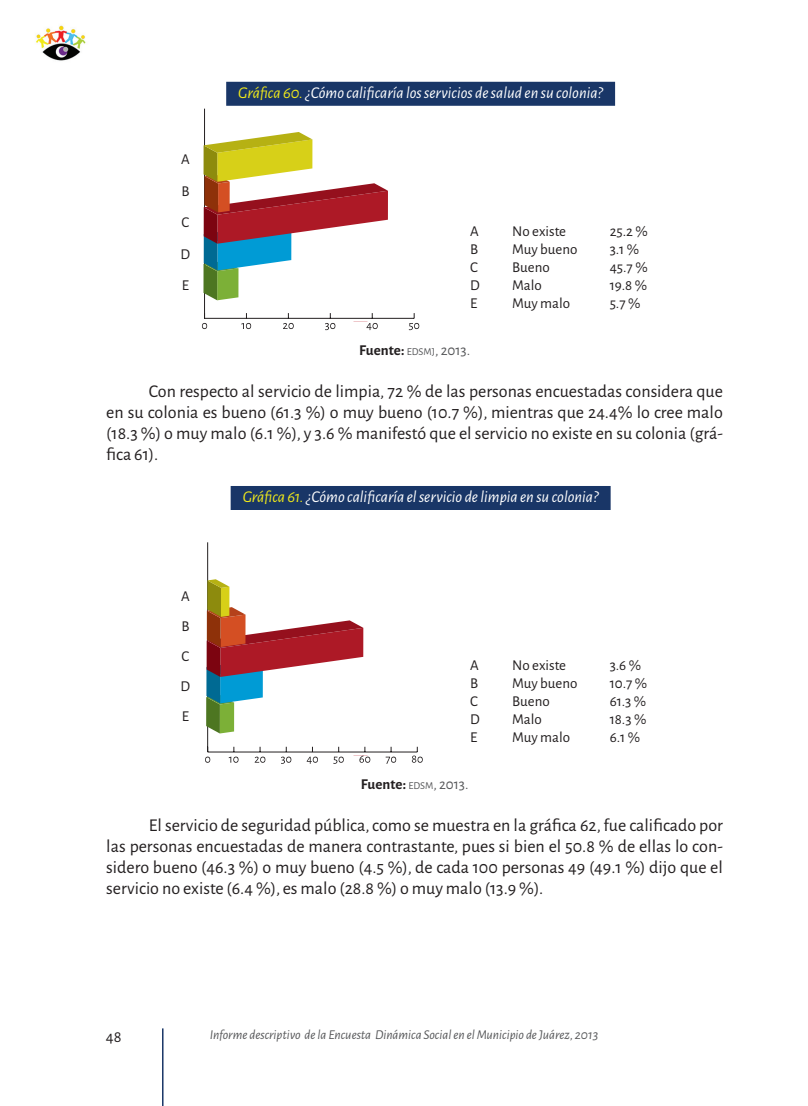
<style>
.page{position:relative;width:808px;height:1106px;background:#fff}
.page>*{position:absolute;margin:0;border:0;box-sizing:border-box;transform-origin:0 0}
.t1{font:18px/21px "Alegreya Sans";color:#231f20;text-align:justify}
.t2{font:italic 16.5px "Alegreya Sans";color:#fff}
.t3{font:16.5px "Alegreya Sans";color:#231f20}
.t4{font:15px/31.5px "Alegreya Sans";color:#231f20;text-align:justify}
.t5{font:700 15px "Alegreya Sans";color:#231f20}
.t6{font:italic 13.5px "Alegreya Sans";color:#57585a}
.s1{color:#f1ea1a}
.s2{font-weight:400;font-size:10.5px;color:#57585a}
.s3{font-weight:400;color:#57585a}
</style>
<div class="page">
<hr style="left:162px;top:1028px;width:2px;height:78px;background:#193667">
<img style="left:36px;top:25px;width:50px;height:36px">
<div style="left:226px;top:82px;width:389px;height:24px;background:#193667"></div>
<div style="left:231px;top:486px;width:380px;height:24px;background:#193667"></div>
<hr style="left:205px;top:318px;width:209px;height:1px;background:#231f20">
<svg style="left:202px;top:313px;width:5px;height:16px"></svg>
<svg style="left:241px;top:313px;width:10px;height:16px"></svg>
<svg style="left:283px;top:313px;width:11px;height:16px"></svg>
<svg style="left:325px;top:313px;width:10px;height:17px"></svg>
<svg style="left:366px;top:313px;width:12px;height:17px"></svg>
<svg style="left:409px;top:313px;width:10px;height:17px"></svg>
<hr style="left:204px;top:109px;width:1px;height:209px;background:#231f20">
<svg style="left:203px;top:132px;width:185px;height:168px"></svg>
<hr style="left:208px;top:751px;width:209px;height:1px;background:#231f20">
<svg style="left:205px;top:746px;width:5px;height:16px"></svg>
<svg style="left:229px;top:746px;width:10px;height:16px"></svg>
<svg style="left:255px;top:746px;width:10px;height:16px"></svg>
<svg style="left:281px;top:746px;width:10px;height:17px"></svg>
<svg style="left:307px;top:746px;width:11px;height:17px"></svg>
<svg style="left:333px;top:746px;width:11px;height:18px"></svg>
<svg style="left:359px;top:746px;width:11px;height:16px"></svg>
<svg style="left:386px;top:746px;width:10px;height:18px"></svg>
<svg style="left:412px;top:746px;width:11px;height:16px"></svg>
<hr style="left:207px;top:542px;width:1px;height:210px;background:#231f20">
<svg style="left:206px;top:579px;width:157px;height:154px"></svg>
<p class="t4" style="left:181px;top:143px;width:11px">A B C D E</p>
<p class="t2" style="left:238px;top:82px;width:366px"><span class="s1">Gráfica 60.</span> ¿Cómo calificaría los servicios de salud en su colonia?</p>
<p class="t4" style="left:470px;top:214px;width:10px">A</p>
<p class="t4" style="left:512px;top:214px;width:55px">No existe</p>
<p class="t4" style="left:610px;top:214px;width:40px">25.2 %</p>
<p class="t4" style="left:470px;top:232px;width:10px">B</p>
<p class="t4" style="left:512px;top:232px;width:67px">Muy bueno</p>
<p class="t4" style="left:610px;top:232px;width:31px">3.1 %</p>
<p class="t4" style="left:470px;top:250px;width:9px">C</p>
<p class="t4" style="left:512px;top:250px;width:39px">Bueno</p>
<p class="t4" style="left:610px;top:250px;width:40px">45.7 %</p>
<p class="t4" style="left:470px;top:268px;width:11px">D</p>
<p class="t4" style="left:512px;top:268px;width:31px">Malo</p>
<p class="t4" style="left:610px;top:268px;width:39px">19.8 %</p>
<p class="t4" style="left:470px;top:286px;width:9px">E</p>
<p class="t4" style="left:512px;top:286px;width:60px">Muy malo</p>
<p class="t4" style="left:610px;top:286px;width:32px">5.7 %</p>
<p class="t5" style="left:359px;top:339px;width:112px">Fuente: <span class="s2">EDSMJ</span><span class="s3">, 2013.</span></p>
<p class="t1" style="left:106px;top:380px;width:618px;text-indent:43px">Con respecto al servicio de limpia, 72 % de las personas encuestadas considera que en su colonia es bueno (61.3 %) o muy bueno (10.7 %), mientras que 24.4% lo cree malo (18.3 %) o muy malo (6.1 %), y 3.6 % manifestó que el servicio no existe en su colonia (grá&shy;fica 61).</p>
<p class="t2" style="left:243px;top:486px;width:357px"><span class="s1">Gráfica 61.</span> ¿Cómo calificaría el servicio de limpia en su colonia?</p>
<p class="t4" style="left:181px;top:581px;width:11px;line-height:29.8px">A B C D E</p>
<p class="t4" style="left:470px;top:648px;width:10px">A</p>
<p class="t4" style="left:512px;top:648px;width:55px">No existe</p>
<p class="t4" style="left:610px;top:648px;width:33px">3.6 %</p>
<p class="t4" style="left:470px;top:666px;width:10px">B</p>
<p class="t4" style="left:512px;top:666px;width:67px">Muy bueno</p>
<p class="t4" style="left:610px;top:666px;width:39px">10.7 %</p>
<p class="t4" style="left:470px;top:684px;width:9px">C</p>
<p class="t4" style="left:512px;top:684px;width:39px">Bueno</p>
<p class="t4" style="left:610px;top:684px;width:38px">61.3 %</p>
<p class="t4" style="left:470px;top:702px;width:11px">D</p>
<p class="t4" style="left:512px;top:702px;width:31px">Malo</p>
<p class="t4" style="left:610px;top:702px;width:38px">18.3 %</p>
<p class="t4" style="left:470px;top:720px;width:9px">E</p>
<p class="t4" style="left:512px;top:720px;width:60px">Muy malo</p>
<p class="t4" style="left:610px;top:720px;width:32px">6.1 %</p>
<p class="t5" style="left:361px;top:773px;width:109px">Fuente: <span class="s2">EDSM</span><span class="s3">,</span> <span class="s3">2013.</span></p>
<p class="t1" style="left:106px;top:814px;width:618px;text-indent:43px">El servicio de seguridad pública, como se muestra en la gráfica 62, fue calificado por las personas encuestadas de manera contrastante, pues si bien el 50.8 % de ellas lo con&shy;sidero bueno (46.3 %) o muy bueno (4.5 %), de cada 100 personas 49 (49.1 %) dijo que el servicio no existe (6.4 %), es malo (28.8 %) o muy malo (13.9 %).</p>
<p class="t3" style="left:106px;top:1025px;width:17px">48</p>
<p class="t6" style="left:210px;top:1025px;width:390px">Informe descriptivo de la Encuesta Dinámica Social en el Municipio de Juárez, 2013</p>
</div>
